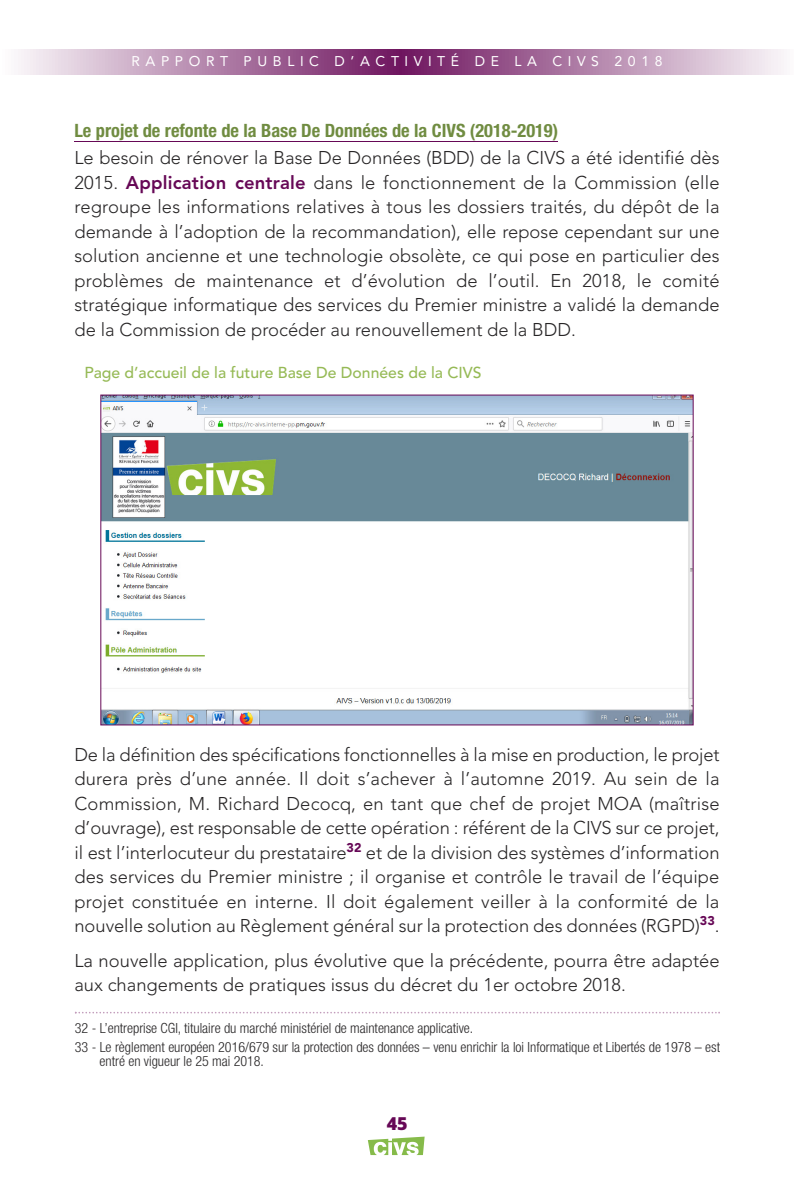
<style>
.page{position:relative;width:794px;height:1191px;background:#fff}
.page>*{position:absolute;margin:0;border:0;box-sizing:border-box;transform-origin:0 0}
.t1{font:300 18.38px/24.5px "Avenir";color:#272526;text-align:justify}
.t2{font:700 condensed 18.38px "Helvetica Neue LT Pro";color:#708c41}
.t3{font:800 17.5px "Open Sans";color:#660856}
.t4{font:500 15.75px "Avenir";color:#96ba56}
.t5{font:300 condensed 14px/18.9px "Helvetica Neue LT Com";color:#272526}
.t6{font:14px "Avenir";letter-spacing:.4em;color:#fff}
.s1{font-weight:800;color:#660856}
</style>
<div class="page">
<svg style="left:18px;top:50px;width:766px;height:24px;background:#b384ab"></svg>
<hr style="left:74px;top:141px;width:484px;height:1px;background:#660856">
<svg style="left:368px;top:1136px;width:56px;height:19px"></svg>
<img style="left:102px;top:396px;width:589px;height:327px">
<svg style="left:75px;top:1011px;width:645px;height:2px"></svg>
<p class="t6" style="left:131px;top:50px;width:532px">RAPPORT PUBLIC D’ACTIVITÉ DE LA CIVS 2018</p>
<p class="t2" style="left:74px;top:124px;width:485px">Le projet de refonte de la Base De Données de la CIVS (2018-2019)</p>
<p class="t1" style="left:74px;top:146px;width:646px">Le besoin de rénover la Base De Données (BDD) de la CIVS a été identifié dès 2015. <span class="s1">Application centrale</span> dans le fonctionnement de la Commission (elle regroupe les informations relatives à tous les dossiers traités, du dépôt de la demande à l’adoption de la recommandation), elle repose cependant sur une solution ancienne et une technologie obsolète, ce qui pose en particulier des problèmes de maintenance et d’évolution de l’outil. En 2018, le comité stratégique informatique des services du Premier ministre a validé la demande de la Commission de procéder au renouvellement de la BDD.</p>
<p class="t4" style="left:84px;top:359px;width:399px">Page d’accueil de la future Base De Données de la CIVS</p>
<p class="t1" style="left:74px;top:742px;width:646px">De la définition des spécifications fonctionnelles à la mise en production, le projet durera près d’une année. Il doit s’achever à l’automne 2019. Au sein de la Commission, M. Richard Decocq, en tant que chef de projet MOA (maîtrise d’ouvrage), est responsable de cette opération : référent de la CIVS sur ce projet, il est l’interlocuteur du prestataire<sup>32</sup> et de la division des systèmes d’information des services du Premier ministre ; il organise et contrôle le travail de l’équipe projet constituée en interne. Il doit également veiller à la conformité de la nouvelle solution au Règlement général sur la protection des données (RGPD)<sup>33</sup>.</p>
<p class="t1" style="left:74px;top:948px;width:646px">La nouvelle application, plus évolutive que la précédente, pourra être adaptée aux changements de pratiques issus du décret du 1er octobre 2018.</p>
<p class="t5" style="left:75px;top:1020px;width:646px">32 - L’entreprise CGI, titulaire du marché ministériel de maintenance applicative.<br>33 - Le règlement européen 2016/679 sur la protection des données – venu enrichir la loi Informatique et Libertés de 1978 – est</p>
<p class="t5" style="left:100px;top:1053px;width:166px">entré en vigueur le 25 mai 2018.</p>
<p class="t3" style="left:387px;top:1113px;width:22px">45</p>
</div>
